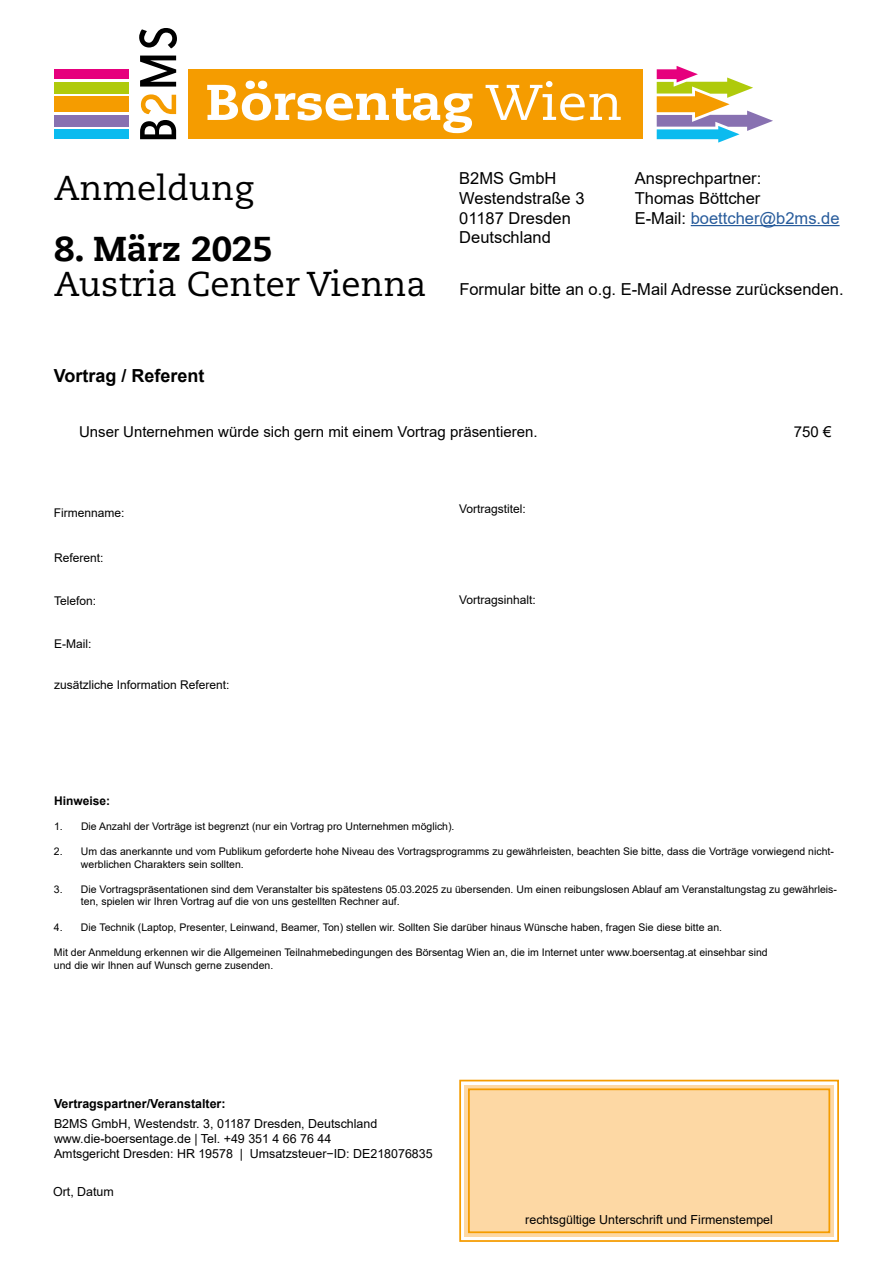
<style>
.page{position:relative;width:893px;height:1263px;background:#fff}
.page>*{position:absolute;margin:0;border:0;box-sizing:border-box;transform-origin:0 0}
.t1{font:34.5px "Caecilia LT Std";color:#000}
.t2{font:800 34.5px "Caecilia LT Std";color:#000}
.t3{font:700 18px "Arial";color:#000}
.t4{font:16.5px/19.8px "Arial";color:#000}
.t5{font:15px "Arial";color:#000}
.t6{font:12.45px/15px "Arial";color:#000}
.t7{font:700 12.45px "Arial";color:#000}
.t8{font:12px "Arial";color:#000}
.t9{font:700 12px "Arial";color:#000}
.t10{font:10.5px/12.6px "Arial";color:#000}
.s1{color:#275b9b}
</style>
<div class="page">
<hr style="left:691px;top:225px;width:149px;height:1px;background:#275b9b">
<svg style="left:459px;top:1079px;width:380px;height:163px;background:#fcd8a4"></svg>
<div style="left:468px;top:1088px;width:362px;height:145px;border:2px solid #f59c00"></div>
<div style="left:54px;top:115px;width:75px;height:12px;background:#8871b1"></div>
<div style="left:54px;top:129px;width:75px;height:10px;background:#0bbbef"></div>
<div style="left:54px;top:82px;width:75px;height:12px;background:#afca0b"></div>
<div style="left:54px;top:96px;width:75px;height:16px;background:#f59c00"></div>
<div style="left:54px;top:69px;width:75px;height:10px;background:#e6007d"></div>
<svg style="left:140px;top:120px;width:36px;height:19px"></svg>
<svg style="left:141px;top:94px;width:35px;height:20px"></svg>
<svg style="left:140px;top:56px;width:36px;height:31px"></svg>
<svg style="left:139px;top:28px;width:38px;height:20px"></svg>
<svg style="left:657px;top:66px;width:116px;height:77px"></svg>
<div style="left:188px;top:69px;width:454px;height:70px;background:#f59c00"></div>
<svg style="left:207px;top:81px;width:266px;height:52px"></svg>
<svg style="left:486px;top:81px;width:135px;height:40px"></svg>
<h1 class="t1" style="left:54px;top:168px;width:201px">Anmeldung</h1>
<h1 class="t2" style="left:54px;top:228px;width:221px">8. März 2025</h1>
<h1 class="t1" style="left:54px;top:264px;width:374px">Austria Center Vienna</h1>
<h2 class="t3" style="left:54px;top:363px;width:152px">Vortrag / Referent</h2>
<h3 class="t4" style="left:459px;top:168px;width:127px">B2MS GmbH<br>Westendstraße 3<br>01187 Dresden<br>Deutschland</h3>
<h3 class="t4" style="left:459px;top:279px;width:386px">Formular bitte an o.g. E-Mail Adresse zurücksenden.</h3>
<h3 class="t4" style="left:635px;top:168px;width:206px">Ansprechpartner:<br>Thomas Böttcher<br>E-Mail: <span class="s1">boettcher@b2ms.de</span></h3>
<h3 class="t5" style="left:79px;top:421px;width:460px">Unser Unternehmen würde sich gern mit einem Vortrag präsentieren.</h3>
<h3 class="t5" style="left:794px;top:421px;width:39px">750 €</h3>
<p class="t8" style="left:54px;top:504px;width:72px">Firmenname:</p>
<p class="t8" style="left:54px;top:549px;width:51px">Referent:</p>
<p class="t8" style="left:54px;top:592px;width:44px">Telefon:</p>
<p class="t8" style="left:54px;top:635px;width:39px">E-Mail:</p>
<p class="t8" style="left:54px;top:677px;width:177px">zusätzliche Information Referent:</p>
<p class="t8" style="left:459px;top:501px;width:68px">Vortragstitel:</p>
<p class="t8" style="left:459px;top:591px;width:78px">Vortragsinhalt:</p>
<p class="t9" style="left:54px;top:792px;width:58px">Hinweise:</p>
<p class="t10" style="left:54px;top:820px;width:402px">1. Die Anzahl der Vorträge ist begrenzt (nur ein Vortrag pro Unternehmen möglich).</p>
<p class="t10" style="left:81px;top:845px;width:754px;text-indent:-27px">2. Um das anerkannte und vom Publikum geforderte hohe Niveau des Vortragsprogramms zu gewährleisten, beachten Sie bitte, dass die Vorträge vorwiegend nicht&shy;werblichen Charakters sein sollten.</p>
<p class="t10" style="left:81px;top:883px;width:757px;text-indent:-27px">3. Die Vortragspräsentationen sind dem Veranstalter bis spätestens 05.03.2025 zu übersenden. Um einen reibungslosen Ablauf am Veranstaltungstag zu gewährleis&shy;ten, spielen wir Ihren Vortrag auf die von uns gestellten Rechner auf.</p>
<p class="t10" style="left:54px;top:921px;width:670px">4. Die Technik (Laptop, Presenter, Leinwand, Beamer, Ton) stellen wir. Sollten Sie darüber hinaus Wünsche haben, fragen Sie diese bitte an.</p>
<p class="t10" style="left:54px;top:946px;width:715px">Mit der Anmeldung erkennen wir die Allgemeinen Teilnahmebedingungen des Börsentag Wien an, die im Internet unter www.boersentag.at einsehbar sind und die wir Ihnen auf Wunsch gerne zusenden.</p>
<p class="t7" style="left:54px;top:1095px;width:173px">Vertragspartner/Veranstalter:</p>
<p class="t6" style="left:54px;top:1116px;width:380px">B2MS GmbH, Westendstr. 3, 01187 Dresden, Deutschland www.die-boersentage.de | Tel. +49 351 4 66 76 44<br>Amtsgericht Dresden: HR 19578 | Umsatzsteuer−ID: DE218076835</p>
<p class="t6" style="left:53px;top:1184px;width:62px">Ort, Datum</p>
<p class="t6" style="left:525px;top:1212px;width:249px">rechtsgültige Unterschrift und Firmenstempel</p>
</div>
